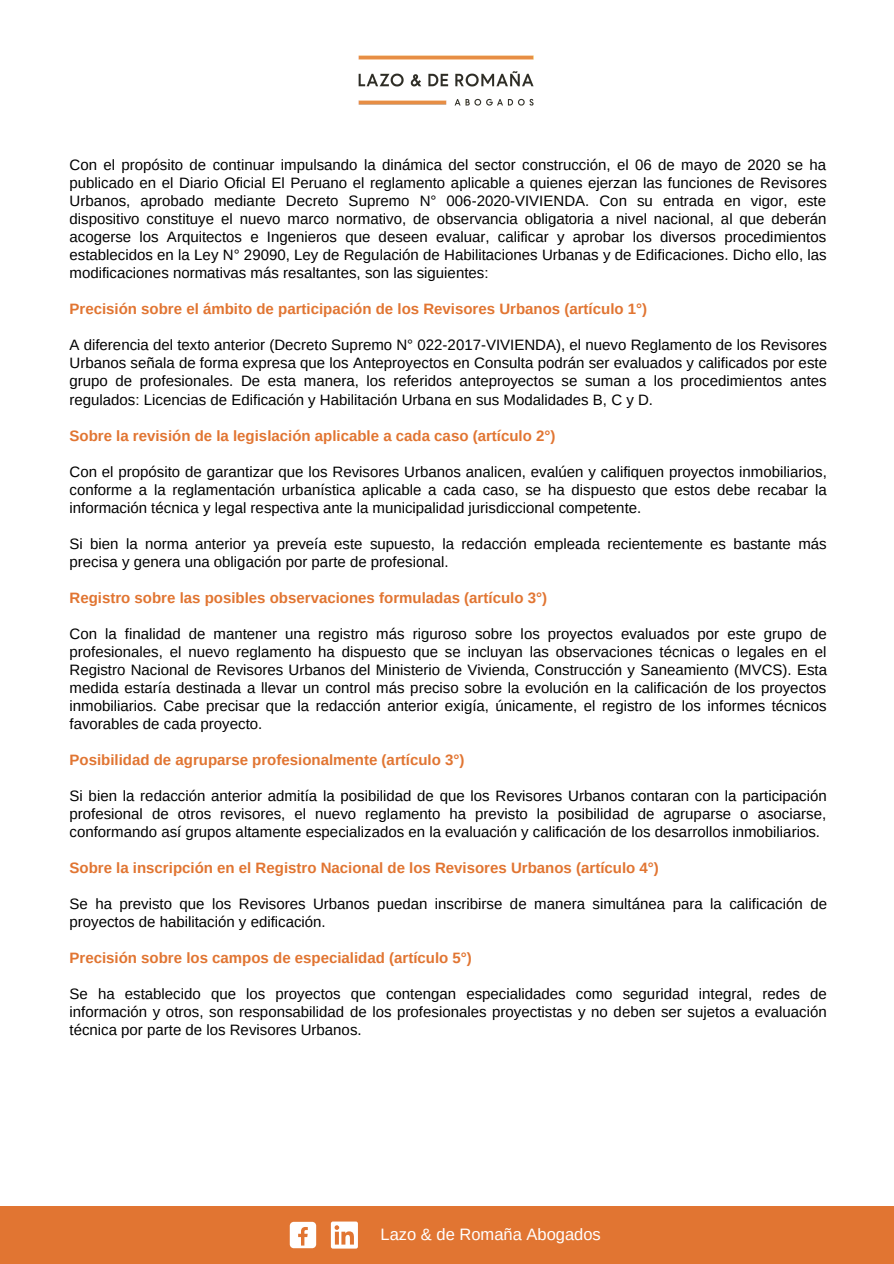
<style>
.page{position:relative;width:894px;height:1264px;background:#fff}
.page>*{position:absolute;margin:0;border:0;box-sizing:border-box;transform-origin:0 0}
.t1{font:16.5px "Arimo";color:#fff}
.t2{font:15px/18px "Arimo";color:#000;text-align:justify}
.t3{font:700 15px "Arimo";color:#e17532}
</style>
<div class="page">
<div style="left:0;top:1206px;width:893px;height:57px;background:#e17532"></div>
<img style="left:358px;top:55px;width:176px;height:51px">
<div style="left:290px;top:1221px;width:26px;height:27px;background:#fff;border-radius:4px"></div>
<svg style="left:298px;top:1227px;width:10px;height:18px"></svg>
<div style="left:331px;top:1221px;width:27px;height:27px;background:#fff;border-radius:2px"></div>
<svg style="left:334px;top:1225px;width:20px;height:19px"></svg>
<p class="t2" style="left:69px;top:156px;width:758px">Con el propósito de continuar impulsando la dinámica del sector construcción, el 06 de mayo de 2020 se ha publicado en el Diario Oficial El Peruano el reglamento aplicable a quienes ejerzan las funciones de Revisores Urbanos, aprobado mediante Decreto Supremo N° 006-2020-VIVIENDA. Con su entrada en vigor, este dispositivo constituye el nuevo marco normativo, de observancia obligatoria a nivel nacional, al que deberán acogerse los Arquitectos e Ingenieros que deseen evaluar, calificar y aprobar los diversos procedimientos establecidos en la Ley N° 29090, Ley de Regulación de Habilitaciones Urbanas y de Edificaciones. Dicho ello, las modificaciones normativas más resaltantes, son las siguientes:</p>
<p class="t3" style="left:69px;top:301px;width:579px">Precisión sobre el ámbito de participación de los Revisores Urbanos (artículo 1°)</p>
<p class="t2" style="left:69px;top:336px;width:759px">A diferencia del texto anterior (Decreto Supremo N° 022-2017-VIVIENDA), el nuevo Reglamento de los Revisores Urbanos señala de forma expresa que los Anteproyectos en Consulta podrán ser evaluados y calificados por este grupo de profesionales. De esta manera, los referidos anteproyectos se suman a los procedimientos antes regulados: Licencias de Edificación y Habilitación Urbana en sus Modalidades B, C y D.</p>
<p class="t3" style="left:69px;top:427px;width:487px">Sobre la revisión de la legislación aplicable a cada caso (artículo 2°)</p>
<p class="t2" style="left:69px;top:462px;width:758px">Con el propósito de garantizar que los Revisores Urbanos analicen, evalúen y califiquen proyectos inmobiliarios, conforme a la reglamentación urbanística aplicable a cada caso, se ha dispuesto que estos debe recabar la información técnica y legal respectiva ante la municipalidad jurisdiccional competente.</p>
<p class="t2" style="left:69px;top:534px;width:758px">Si bien la norma anterior ya preveía este supuesto, la redacción empleada recientemente es bastante más precisa y genera una obligación por parte de profesional.</p>
<p class="t3" style="left:69px;top:589px;width:479px">Registro sobre las posibles observaciones formuladas (artículo 3°)</p>
<p class="t2" style="left:69px;top:624px;width:758px">Con la finalidad de mantener una registro más riguroso sobre los proyectos evaluados por este grupo de profesionales, el nuevo reglamento ha dispuesto que se incluyan las observaciones técnicas o legales en el Registro Nacional de Revisores Urbanos del Ministerio de Vivienda, Construcción y Saneamiento (MVCS). Esta medida estaría destinada a llevar un control más preciso sobre la evolución en la calificación de los proyectos inmobiliarios. Cabe precisar que la redacción anterior exigía, únicamente, el registro de los informes técnicos favorables de cada proyecto.</p>
<p class="t3" style="left:69px;top:751px;width:396px">Posibilidad de agruparse profesionalmente (artículo 3°)</p>
<p class="t2" style="left:69px;top:786px;width:758px">Si bien la redacción anterior admitía la posibilidad de que los Revisores Urbanos contaran con la participación profesional de otros revisores, el nuevo reglamento ha previsto la posibilidad de agruparse o asociarse, conformando así grupos altamente especializados en la evaluación y calificación de los desarrollos inmobiliarios.</p>
<p class="t3" style="left:69px;top:859px;width:590px">Sobre la inscripción en el Registro Nacional de los Revisores Urbanos (artículo 4°)</p>
<p class="t2" style="left:69px;top:895px;width:758px">Se ha previsto que los Revisores Urbanos puedan inscribirse de manera simultánea para la calificación de proyectos de habilitación y edificación.</p>
<p class="t3" style="left:69px;top:949px;width:404px">Precisión sobre los campos de especialidad (artículo 5°)</p>
<p class="t2" style="left:69px;top:985px;width:758px">Se ha establecido que los proyectos que contengan especialidades como seguridad integral, redes de información y otros, son responsabilidad de los profesionales proyectistas y no deben ser sujetos a evaluación técnica por parte de los Revisores Urbanos.</p>
<p class="t1" style="left:380px;top:1225px;width:222px">Lazo &amp; de Romaña Abogados</p>
</div>
